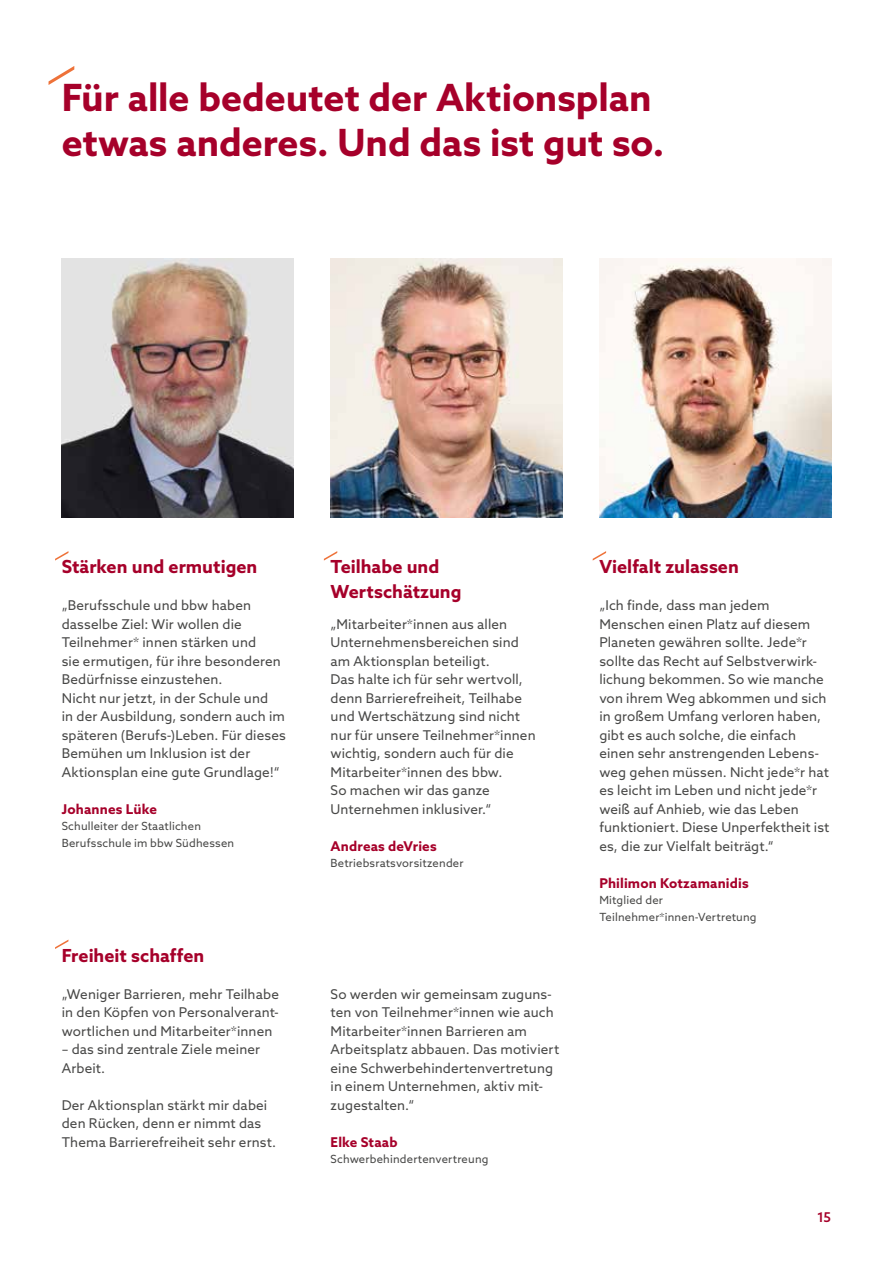
<style>
.page{position:relative;width:893px;height:1263px;background:#fff}
.page>*{position:absolute;margin:0;border:0;box-sizing:border-box;transform-origin:0 0}
.t1{font:700 37.5px/45px "Azo Sans";letter-spacing:-.005em;color:#a6002a}
.t2{font:700 18px/24.6px "Azo Sans";color:#a6002a}
.t3{font:13.5px/18.5px "Azo Sans";letter-spacing:.01em;color:#484847}
.t4{font:700 13.5px "Azo Sans";letter-spacing:.01em;color:#a6002a}
.t5{font:500 13.5px "Azo Sans";color:#a6002a}
.t6{font:11.25px/16.5px "Azo Sans";letter-spacing:.015em;color:#484847}
</style>
<div class="page">
<svg style="left:49px;top:66px;width:25px;height:19px"></svg>
<img style="left:62px;top:259px;width:232px;height:259px">
<img style="left:331px;top:259px;width:231px;height:259px">
<img style="left:599px;top:259px;width:232px;height:259px">
<svg style="left:55px;top:551px;width:13px;height:10px"></svg>
<svg style="left:324px;top:551px;width:13px;height:10px"></svg>
<svg style="left:593px;top:551px;width:13px;height:10px"></svg>
<svg style="left:55px;top:940px;width:13px;height:9px"></svg>
<h1 class="t1" style="left:62px;top:74px;width:604px">Für alle bedeutet der Aktionsplan etwas anderes. Und das ist gut so.</h1>
<h2 class="t2" style="left:62px;top:554px;width:197px">Stärken und ermutigen</h2>
<p class="t3" style="left:62px;top:596px;width:226px">„Berufsschule und bbw haben dasselbe Ziel: Wir wollen die<br>Teilnehmer* innen stärken und<br>sie ermutigen, für ihre besonderen<br>Bedürfnisse einzustehen.<br>Nicht nur jetzt, in der Schule und<br>in der Ausbildung, sondern auch im späteren (Berufs-)Leben. Für dieses<br>Bemühen um Inklusion ist der<br>Aktionsplan eine gute Grundlage!“</p>
<p class="t4" style="left:62px;top:800px;width:97px">Johannes Lüke</p>
<p class="t6" style="left:62px;top:818px;width:174px">Schulleiter der Staatlichen<br>Berufsschule im bbw Südhessen</p>
<h2 class="t2" style="left:62px;top:943px;width:144px">Freiheit schaffen</h2>
<p class="t3" style="left:62px;top:985px;width:219px;text-align:justify">„Weniger Barrieren, mehr Teilhabe in den Köpfen von Personalverant&shy;wortlichen und Mitarbeiter*innen</p>
<p class="t3" style="left:62px;top:1040px;width:200px">– das sind zentrale Ziele meiner<br>Arbeit.</p>
<p class="t3" style="left:62px;top:1096px;width:216px">Der Aktionsplan stärkt mir dabei den Rücken, denn er nimmt das<br>Thema Barrierefreiheit sehr ernst.</p>
<h2 class="t2" style="left:331px;top:554px;width:132px">Teilhabe und<br>Wertschätzung</h2>
<p class="t3" style="left:331px;top:615px;width:207px">„Mitarbeiter*innen aus allen<br>Unternehmensbereichen sind am Aktionsplan beteiligt.<br>Das halte ich für sehr wertvoll, denn Barrierefreiheit, Teilhabe und Wertschätzung sind nicht nur für unsere Teilnehmer*innen wichtig, sondern auch für die<br>Mitarbeiter*innen des bbw.<br>So machen wir das ganze<br>Unternehmen inklusiver.“</p>
<p class="t4" style="left:331px;top:837px;width:108px">Andreas deVries</p>
<p class="t6" style="left:331px;top:855px;width:135px">Betriebsratsvorsitzender</p>
<p class="t3" style="left:331px;top:985px;width:230px">So werden wir gemeinsam zuguns&shy;ten von Teilnehmer*innen wie auch<br>Mitarbeiter*innen Barrieren am<br>Arbeitsplatz abbauen. Das motiviert eine Schwerbehindertenvertretung in einem Unternehmen, aktiv mit&shy;zugestalten.“</p>
<p class="t4" style="left:331px;top:1133px;width:69px">Elke Staab</p>
<p class="t6" style="left:331px;top:1151px;width:159px">Schwerbehindertenvertreung</p>
<h2 class="t2" style="left:599px;top:554px;width:141px">Vielfalt zulassen</h2>
<p class="t3" style="left:599px;top:596px;width:232px">„Ich finde, dass man jedem<br>Menschen einen Platz auf diesem<br>Planeten gewähren sollte. Jede*r sollte das Recht auf Selbstverwirk&shy;lichung bekommen. So wie manche von ihrem Weg abkommen und sich in großem Umfang verloren haben, gibt es auch solche, die einfach einen sehr anstrengenden Lebens&shy;weg gehen müssen. Nicht jede*r hat es leicht im Leben und nicht jede*r weiß auf Anhieb, wie das Leben funktioniert. Diese Unperfektheit ist es, die zur Vielfalt beiträgt.“</p>
<p class="t4" style="left:599px;top:874px;width:151px">Philimon Kotzamanidis</p>
<p class="t6" style="left:599px;top:892px;width:159px">Mitglied der<br>Teilnehmer*innen-Vertretung</p>
<p class="t5" style="left:817px;top:1208px;width:16px">15</p>
</div>
